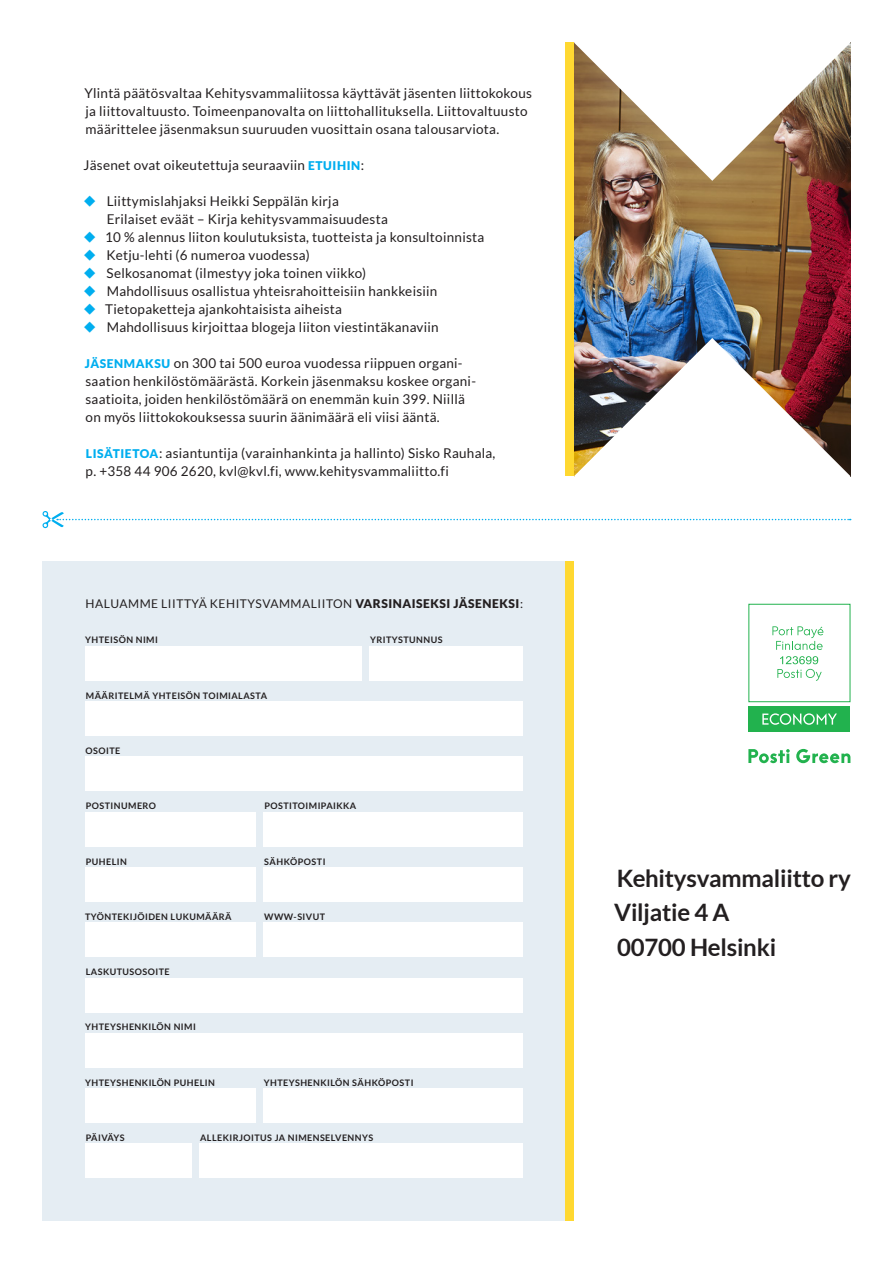
<style>
.page{position:relative;width:893px;height:1263px;background:#fff}
.page>*{position:absolute;margin:0;border:0;box-sizing:border-box;transform-origin:0 0}
.osoite{font:700 24px "Lato";letter-spacing:-.01em;color:#231f20}
.leipateksti{font:13.5px/18px "Lato";letter-spacing:.02em;color:#231f20}
.tiedot{font:12px "Lato";letter-spacing:.045em;color:#231f20}
.tiedot-2{font:700 9px "Lato";letter-spacing:.05em;color:#231f20}
.tiedot-3{font:700 9px "Lato";letter-spacing:.01em;color:#231f20}
.s1{font-weight:900;font-size:12px;color:#00aeef}
.s2{font-weight:900}
</style>
<div class="page">
<div style="left:43px;top:561px;width:523px;height:659px;background:#e5edf3"></div>
<div style="left:566px;top:561px;width:8px;height:659px;background:#ffd831"></div>
<div style="left:566px;top:43px;width:8px;height:433px;background:#ffd831"></div>
<div style="left:748px;top:604px;width:102px;height:98px;border:1px solid #22b24e"></div>
<div style="left:748px;top:706px;width:102px;height:26px;background:#22b24e"></div>
<svg style="left:772px;top:626px;width:51px;height:24px"></svg>
<svg style="left:777px;top:656px;width:45px;height:25px"></svg>
<svg style="left:762px;top:713px;width:75px;height:12px"></svg>
<svg style="left:748px;top:749px;width:42px;height:14px"></svg>
<svg style="left:796px;top:749px;width:54px;height:14px"></svg>
<div style="left:200px;top:1144px;width:323px;height:34px;background:#fff"></div>
<div style="left:85px;top:1144px;width:106px;height:34px;background:#fff"></div>
<div style="left:264px;top:1089px;width:259px;height:34px;background:#fff"></div>
<div style="left:85px;top:1089px;width:170px;height:34px;background:#fff"></div>
<div style="left:85px;top:1033px;width:438px;height:34px;background:#fff"></div>
<div style="left:85px;top:978px;width:438px;height:34px;background:#fff"></div>
<div style="left:264px;top:923px;width:259px;height:34px;background:#fff"></div>
<div style="left:85px;top:923px;width:170px;height:34px;background:#fff"></div>
<div style="left:264px;top:867px;width:259px;height:34px;background:#fff"></div>
<div style="left:85px;top:867px;width:170px;height:34px;background:#fff"></div>
<div style="left:264px;top:812px;width:259px;height:34px;background:#fff"></div>
<div style="left:85px;top:812px;width:170px;height:34px;background:#fff"></div>
<div style="left:85px;top:757px;width:438px;height:34px;background:#fff"></div>
<div style="left:85px;top:702px;width:438px;height:34px;background:#fff"></div>
<div style="left:370px;top:646px;width:153px;height:34px;background:#fff"></div>
<div style="left:85px;top:646px;width:276px;height:34px;background:#fff"></div>
<img style="left:574px;top:181px;width:276px;height:157px">
<svg style="left:574px;top:338px;width:277px;height:277px"></svg>
<img style="left:574px;top:42px;width:277px;height:139px">
<svg style="left:43px;top:511px;width:808px;height:17px"></svg>
<p class="leipateksti" style="left:84px;top:84px;width:449px">Ylintä päätösvaltaa Kehitysvammaliitossa käyttävät jäsenten liittokokous ja liittovaltuusto. Toimeenpanovalta on liittohallituksella. Liittovaltuusto määrittelee jäsenmaksun suuruuden vuosittain osana talousarviota.</p>
<p class="leipateksti" style="left:84px;top:156px;width:282px">Jäsenet ovat oikeutettuja seuraaviin <span class="s1">ETUIHIN</span>:</p>
<p class="leipateksti" style="left:107px;top:192px;width:283px">Liittymislahjaksi Heikki Seppälän kirja<br>Erilaiset eväät – Kirja kehitysvammaisuudesta</p>
<p class="leipateksti" style="left:105px;top:228px;width:381px">10 % alennus liiton koulutuksista, tuotteista ja konsultoinnista</p>
<p class="leipateksti" style="left:107px;top:246px;width:205px">Ketju-lehti (6 numeroa vuodessa)</p>
<p class="leipateksti" style="left:107px;top:264px;width:261px">Selkosanomat (ilmestyy joka toinen viikko)</p>
<p class="leipateksti" style="left:107px;top:282px;width:332px">Mahdollisuus osallistua yhteisrahoitteisiin hankkeisiin</p>
<p class="leipateksti" style="left:105px;top:300px;width:238px">Tietopaketteja ajankohtaisista aiheista</p>
<p class="leipateksti" style="left:107px;top:318px;width:334px">Mahdollisuus kirjoittaa blogeja liiton viestintäkanaviin</p>
<p class="leipateksti" style="left:85px;top:354px;width:393px"><span class="s1">JÄSENMAKSU</span> on 300 tai 500 euroa vuodessa riippuen organi&shy;saation henkilöstömäärästä. Korkein jäsenmaksu koskee organi&shy;saatioita, joiden henkilöstömäärä on enemmän kuin 399. Niillä on myös liittokokouksessa suurin äänimäärä eli viisi ääntä.</p>
<p class="leipateksti" style="left:86px;top:444px;width:411px"><span class="s1">LISÄTIETOA</span>: asiantuntija (varainhankinta ja hallinto) Sisko Rauhala, p. +358 44 906 2620, kvl@kvl.fi, www.kehitysvammaliitto.fi</p>
<p class="tiedot" style="left:85px;top:597px;width:439px">HALUAMME LIITTYÄ KEHITYSVAMMALIITON <span class="s2">VARSINAISEKSI JÄSENEKSI</span>:</p>
<p class="tiedot-2" style="left:85px;top:635px;width:74px">YHTEISÖN NIMI</p>
<p class="tiedot-2" style="left:370px;top:635px;width:74px">YRITYSTUNNUS</p>
<p class="tiedot-2" style="left:86px;top:690px;width:183px">MÄÄRITELMÄ YHTEISÖN TOIMIALASTA</p>
<p class="tiedot-2" style="left:86px;top:745px;width:36px">OSOITE</p>
<p class="tiedot-2" style="left:86px;top:801px;width:72px">POSTINUMERO</p>
<p class="tiedot-2" style="left:264px;top:801px;width:93px">POSTITOIMIPAIKKA</p>
<p class="tiedot-2" style="left:86px;top:856px;width:43px">PUHELIN</p>
<p class="tiedot-2" style="left:264px;top:856px;width:63px">SÄHKÖPOSTI</p>
<p class="tiedot-2" style="left:85px;top:911px;width:148px">TYÖNTEKIJÖIDEN LUKUMÄÄRÄ</p>
<p class="tiedot-2" style="left:264px;top:911px;width:62px">WWW-SIVUT</p>
<p class="tiedot-2" style="left:86px;top:967px;width:85px">LASKUTUSOSOITE</p>
<p class="tiedot-2" style="left:85px;top:1022px;width:112px">YHTEYSHENKILÖN NIMI</p>
<p class="tiedot-2" style="left:85px;top:1077px;width:131px">YHTEYSHENKILÖN PUHELIN</p>
<p class="tiedot-2" style="left:264px;top:1077px;width:151px">YHTEYSHENKILÖN SÄHKÖPOSTI</p>
<p class="tiedot-3" style="left:86px;top:1132px;width:40px">PÄIVÄYS</p>
<p class="tiedot-2" style="left:200px;top:1132px;width:175px">ALLEKIRJOITUS JA NIMENSELVENNYS</p>
<p class="osoite" style="left:617px;top:864px;width:236px">Kehitysvammaliitto ry</p>
<p class="osoite" style="left:614px;top:899px;width:117px">Viljatie 4 A</p>
<p class="osoite" style="left:617px;top:933px;width:160px">00700 Helsinki</p>
</div>
